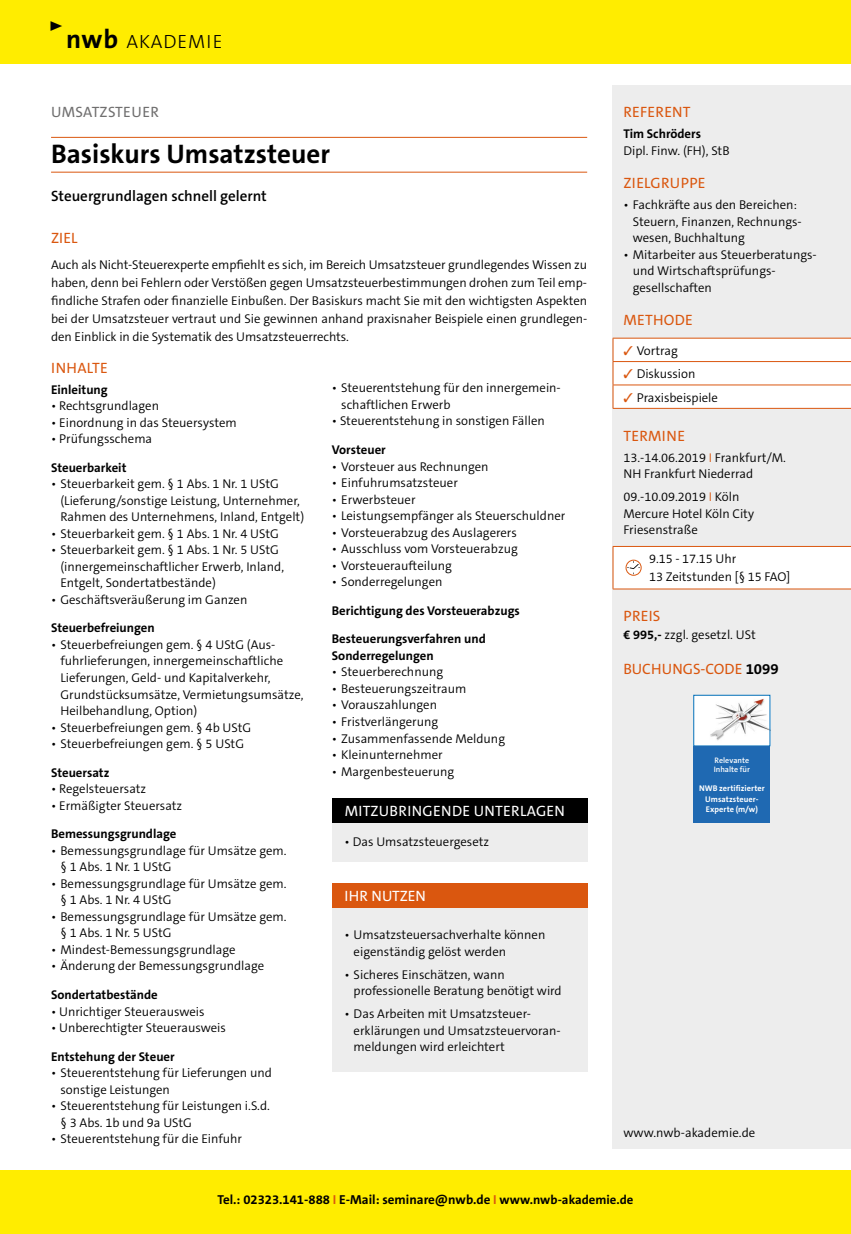
<style>
.page{position:relative;width:851px;height:1234px;background:#fff}
.page>*{position:absolute;margin:0;border:0;box-sizing:border-box;transform-origin:0 0}
.t1{font:27.6px "The Sans Expert";color:#000}
.t2{font:700 27px "The Sans C5";color:#000}
.t3{font:300 19.2px "The Sans B3";letter-spacing:.05em;color:#000}
.t4{font:15px "The Sans C5";letter-spacing:.02em;color:#da570f}
.t5{font:600 15px "The Sans C5";color:#000}
.t6{font:15px "The Sans C5";letter-spacing:.02em;color:#fff}
.t7{font:15px "The Sans C5";color:#da570f}
.t8{font:15px "The Sans C5";letter-spacing:.02em;color:#706f6f}
.t9{font:15px "The Sans C5";color:#fff}
.t10{font:700 13.05px "The Sans C5";color:#000}
.t11{font:300 12.75px/16.5px "The Sans C5";color:#000}
.t12{font:700 12.75px/16.5px "The Sans C5";color:#000}
.t13{font:700 8.25px/10.5px "The Sans C5";letter-spacing:.005em;color:#fff;text-align:center}
.t14{font:600 7.95px/9.8px "The Sans C5";color:#fff}
.s1{font-family:"The Sans B7";font-weight:700;font-size:26.4px}
.s2{color:#da570f}
.s3{font-weight:700}
.s4{font-weight:700;color:#000}
.s5{font-size:12.75px}
</style>
<div class="page">
<div style="left:0;top:0;width:850px;height:64px;background:#ffed00"></div>
<div style="left:0;top:1169px;width:850px;height:64px;background:#ffed00"></div>
<hr style="left:51px;top:137px;width:536px;height:1px;background:#da570f">
<hr style="left:51px;top:172px;width:536px;height:1px;background:#da570f">
<div style="left:612px;top:85px;width:238px;height:1063px;background:#ededed"></div>
<svg style="left:612px;top:338px;width:238px;height:70px;background:#fdf7f4"></svg>
<hr style="left:612px;top:408px;width:238px;height:1px;background:#da570f">
<div style="left:332px;top:882px;width:255px;height:26px;background:#da570f"></div>
<div style="left:332px;top:908px;width:255px;height:164px;background:#ededed"></div>
<div style="left:332px;top:797px;width:255px;height:26px;background:#000"></div>
<div style="left:332px;top:823px;width:255px;height:38px;background:#ededed"></div>
<div style="left:693px;top:695px;width:76px;height:50px;background:#fff"></div>
<img style="left:710px;top:698px;width:58px;height:43px">
<div style="left:693px;top:695px;width:77px;height:51px;border:1px solid #006eb7"></div>
<div style="left:693px;top:746px;width:77px;height:76px;background:#1f69b2"></div>
<div style="left:613px;top:546px;width:237px;height:43px;background:#fff"></div>
<hr style="left:612px;top:546px;width:238px;height:1px;background:#da570f">
<hr style="left:612px;top:546px;width:1px;height:42px;background:#da570f">
<hr style="left:612px;top:588px;width:238px;height:1px;background:#da570f">
<div style="left:625px;top:559px;width:16px;height:16px;border:1px solid #da570f;border-radius:50%"></div>
<svg style="left:627px;top:561px;width:13px;height:13px"></svg>
<h1 class="t1" style="left:48px;top:6px;width:17px">ÿ</h1>
<h3 class="t3" style="left:66px;top:32px;width:158px"><span class="s1">nwb</span> AKADEMIE</h3>
<p class="t8" style="left:51px;top:103px;width:109px">UMSATZSTEUER</p>
<h2 class="t2" style="left:51px;top:137px;width:280px">Basiskurs Umsatzsteuer</h2>
<p class="t5" style="left:51px;top:186px;width:217px">Steuergrundlagen schnell gelernt</p>
<p class="t4" style="left:51px;top:228px;width:28px">ZIEL</p>
<p class="t11" style="left:51px;top:256px;width:537px;line-height:18px;text-align:justify">Auch als Nicht-Steuerexperte empfiehlt es sich, im Bereich Umsatzsteuer grundlegendes Wissen zu haben, denn bei Fehlern oder Verstößen gegen Umsatzsteuerbestimmungen drohen zum Teil emp&shy;findliche Strafen oder finanzielle Einbußen. Der Basiskurs macht Sie mit den wichtigsten Aspekten bei der Umsatzsteuer vertraut und Sie gewinnen anhand praxisnaher Beispiele einen grundlegen&shy;den Einblick in die Systematik des Umsatzsteuerrechts.</p>
<p class="t4" style="left:51px;top:358px;width:58px">INHALTE</p>
<p class="t12" style="left:51px;top:381px;width:58px">Einleitung</p>
<p class="t11" style="left:51px;top:397px;width:109px">• Rechtsgrundlagen</p>
<p class="t11" style="left:51px;top:414px;width:187px">• Einordnung in das Steuersystem</p>
<p class="t11" style="left:51px;top:430px;width:103px">• Prüfungsschema</p>
<p class="t12" style="left:51px;top:459px;width:77px">Steuerbarkeit</p>
<p class="t11" style="left:60px;top:475px;width:245px;text-indent:-9px">• Steuerbarkeit gem. § 1 Abs. 1 Nr. 1 UStG (Lieferung/sonstige Leistung, Unternehmer,<br>Rahmen des Unternehmens, Inland, Entgelt)</p>
<p class="t11" style="left:51px;top:525px;width:229px">• Steuerbarkeit gem. § 1 Abs. 1 Nr. 4 UStG</p>
<p class="t11" style="left:60px;top:541px;width:225px;text-indent:-9px">• Steuerbarkeit gem. § 1 Abs. 1 Nr. 5 UStG (innergemeinschaftlicher Erwerb, Inland,<br>Entgelt, Sondertatbestände)</p>
<p class="t11" style="left:51px;top:591px;width:198px">• Geschäftsveräußerung im Ganzen</p>
<p class="t12" style="left:51px;top:620px;width:105px">Steuerbefreiungen</p>
<p class="t11" style="left:60px;top:636px;width:245px;text-indent:-9px">• Steuerbefreiungen gem. § 4 UStG (Aus&shy;fuhrlieferungen, innergemeinschaftliche Lieferungen, Geld- und Kapitalverkehr, Grundstücksumsätze, Vermietungsumsätze, Heilbehandlung, Option)</p>
<p class="t11" style="left:51px;top:719px;width:202px">• Steuerbefreiungen gem. § 4b UStG</p>
<p class="t11" style="left:51px;top:735px;width:194px">• Steuerbefreiungen gem. § 5 UStG</p>
<p class="t12" style="left:51px;top:764px;width:60px">Steuersatz</p>
<p class="t11" style="left:51px;top:780px;width:97px">• Regelsteuersatz</p>
<p class="t11" style="left:51px;top:797px;width:133px">• Ermäßigter Steuersatz</p>
<p class="t12" style="left:51px;top:825px;width:127px">Bemessungsgrundlage</p>
<p class="t11" style="left:60px;top:842px;width:228px;text-indent:-9px">• Bemessungsgrundlage für Umsätze gem. § 1 Abs. 1 Nr. 1 UStG</p>
<p class="t11" style="left:60px;top:875px;width:228px;text-indent:-9px">• Bemessungsgrundlage für Umsätze gem. § 1 Abs. 1 Nr. 4 UStG</p>
<p class="t11" style="left:60px;top:908px;width:228px;text-indent:-9px">• Bemessungsgrundlage für Umsätze gem. § 1 Abs. 1 Nr. 5 UStG</p>
<p class="t11" style="left:51px;top:941px;width:186px">• Mindest-Bemessungsgrundlage</p>
<p class="t11" style="left:51px;top:957px;width:215px">• Änderung der Bemessungsgrundlage</p>
<p class="t12" style="left:51px;top:986px;width:108px">Sondertatbestände</p>
<p class="t11" style="left:51px;top:1002px;width:155px">• Unrichtiger Steuerausweis</p>
<p class="t11" style="left:51px;top:1019px;width:176px">• Unberechtigter Steuerausweis</p>
<p class="t12" style="left:51px;top:1048px;width:125px">Entstehung der Steuer</p>
<p class="t11" style="left:60px;top:1064px;width:213px;text-indent:-9px">• Steuerentstehung für Lieferungen und sonstige Leistungen</p>
<p class="t11" style="left:60px;top:1097px;width:211px;text-indent:-9px">• Steuerentstehung für Leistungen i.S.d. § 3 Abs. 1b und 9a UStG</p>
<p class="t11" style="left:51px;top:1130px;width:192px">• Steuerentstehung für die Einfuhr</p>
<p class="t11" style="left:341px;top:380px;width:221px;text-indent:-9px">• Steuerentstehung für den innergemein&shy;schaftlichen Erwerb</p>
<p class="t11" style="left:332px;top:413px;width:214px">• Steuerentstehung in sonstigen Fällen</p>
<p class="t12" style="left:332px;top:441px;width:55px">Vorsteuer</p>
<p class="t11" style="left:332px;top:458px;width:158px">• Vorsteuer aus Rechnungen</p>
<p class="t11" style="left:332px;top:474px;width:127px">• Einfuhrumsatzsteuer</p>
<p class="t11" style="left:332px;top:491px;width:85px">• Erwerbsteuer</p>
<p class="t11" style="left:332px;top:507px;width:235px">• Leistungsempfänger als Steuerschuldner</p>
<p class="t11" style="left:332px;top:524px;width:186px">• Vorsteuerabzug des Auslagerers</p>
<p class="t11" style="left:332px;top:540px;width:187px">• Ausschluss vom Vorsteuerabzug</p>
<p class="t11" style="left:332px;top:557px;width:121px">• Vorsteueraufteilung</p>
<p class="t11" style="left:332px;top:573px;width:112px">• Sonderregelungen</p>
<p class="t12" style="left:332px;top:602px;width:189px">Berichtigung des Vorsteuerabzugs</p>
<p class="t12" style="left:332px;top:631px;width:155px">Besteuerungsverfahren und<br>Sonderregelungen</p>
<p class="t11" style="left:332px;top:664px;width:113px">• Steuerberechnung</p>
<p class="t11" style="left:332px;top:680px;width:136px">• Besteuerungszeitraum</p>
<p class="t11" style="left:332px;top:697px;width:107px">• Vorauszahlungen</p>
<p class="t11" style="left:332px;top:713px;width:108px">• Fristverlängerung</p>
<p class="t11" style="left:332px;top:730px;width:175px">• Zusammenfassende Meldung</p>
<p class="t11" style="left:332px;top:746px;width:112px">• Kleinunternehmer</p>
<p class="t11" style="left:332px;top:763px;width:124px">• Margenbesteuerung</p>
<p class="t6" style="left:345px;top:801px;width:222px">MITZUBRINGENDE UNTERLAGEN</p>
<p class="t11" style="left:344px;top:832px;width:146px">• Das Umsatzsteuergesetz</p>
<p class="t9" style="left:344px;top:886px;width:83px">IHR NUTZEN</p>
<p class="t11" style="left:353px;top:926px;width:193px;text-indent:-9px">• Umsatzsteuersachverhalte können eigenständig gelöst werden</p>
<p class="t11" style="left:353px;top:965px;width:209px;text-indent:-9px">• Sicheres Einschätzen, wann professionelle Beratung benötigt wird</p>
<p class="t11" style="left:353px;top:1005px;width:208px;text-indent:-9px">• Das Arbeiten mit Umsatzsteuer&shy;erklärungen und Umsatzsteuervoran&shy;meldungen wird erleichtert</p>
<p class="t4" style="left:623px;top:103px;width:69px">REFERENT</p>
<p class="t12" style="left:623px;top:126px;width:79px">Tim Schröders</p>
<p class="t11" style="left:623px;top:142px;width:108px">Dipl. Finw. (FH), StB</p>
<p class="t4" style="left:623px;top:173px;width:84px">ZIELGRUPPE</p>
<p class="t11" style="left:632px;top:196px;width:170px;text-indent:-9px">• Fachkräfte aus den Bereichen:<br>Steuern, Finanzen, Rechnungs&shy;wesen, Buchhaltung</p>
<p class="t11" style="left:632px;top:246px;width:185px;text-indent:-9px">• Mitarbeiter aus Steuerberatungs&shy;und Wirtschaftsprüfungs&shy;gesellschaften</p>
<p class="t4" style="left:623px;top:310px;width:71px">METHODE</p>
<p class="t11" style="left:623px;top:342px;width:56px"><span class="s2">✓</span> Vortrag</p>
<p class="t11" style="left:623px;top:365px;width:73px"><span class="s2">✓</span> Diskussion</p>
<p class="t11" style="left:623px;top:389px;width:96px"><span class="s2">✓</span> Praxisbeispiele</p>
<p class="t4" style="left:623px;top:426px;width:63px">TERMINE</p>
<p class="t11" style="left:623px;top:449px;width:164px">13.-14.06.2019 <span class="s2">I</span> Frankfurt/M.<br>NH Frankfurt Niederrad</p>
<p class="t11" style="left:623px;top:488px;width:132px">09.-10.09.2019 <span class="s2">I</span> Köln<br>Mercure Hotel Köln City<br>Friesenstraße</p>
<p class="t11" style="left:649px;top:550px;width:143px;line-height:18px">9.15 - 17.15 Uhr<br>13 Zeitstunden [§ 15 FAO]</p>
<p class="t4" style="left:623px;top:606px;width:39px">PREIS</p>
<p class="t11" style="left:623px;top:626px;width:134px"><span class="s3">€ 995,-</span> zzgl. gesetzl. USt</p>
<p class="t7" style="left:623px;top:659px;width:157px">BUCHUNGS-CODE <span class="s4">1099</span></p>
<p class="t14" style="left:713px;top:755px;width:38px">Relevante<br>Inhalte für</p>
<p class="t13" style="left:699px;top:783px;width:67px">NWB zertifizierter<br>Umsatzsteuer-<br>Experte (m/w)</p>
<p class="t11" style="left:623px;top:1124px;width:133px">www.nwb-akademie.de</p>
<p class="t10" style="left:217px;top:1191px;width:417px">Tel.: 02323.141-888 <span class="s2">I</span> E-Mail: seminare@nwb.de <span class="s2">I</span> <span class="s5">www.nwb-akademie.de</span></p>
</div>
